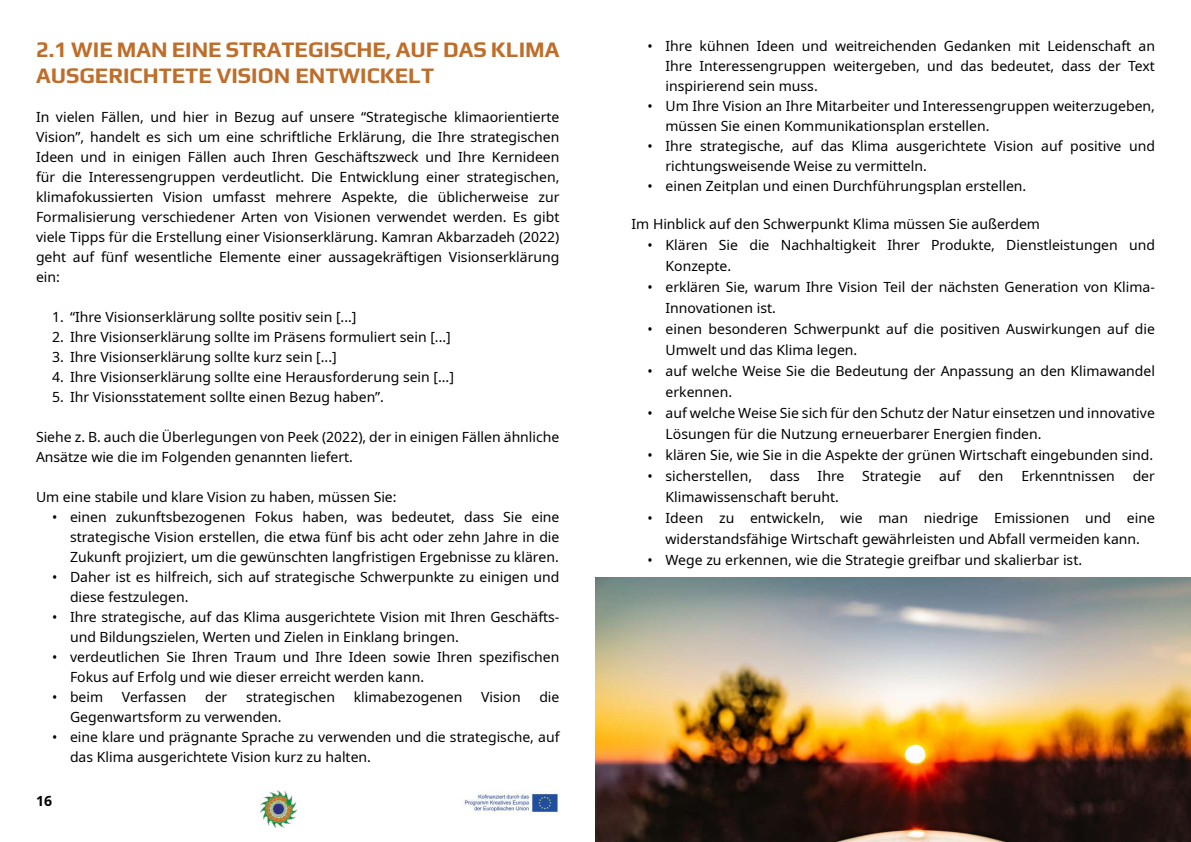
<style>
.page{position:relative;width:1191px;height:842px;background:#fff}
.page>*{position:absolute;margin:0;border:0;box-sizing:border-box;transform-origin:0 0}
.t1{font:700 22px/26.4px "Play";color:#be6e2a}
.t2{font:14px/20px "Noto Sans";color:#000}
.t3{font:700 14px "Noto Sans";color:#000}
</style>
<div class="page">
<img style="left:462px;top:791px;width:97px;height:23px">
<img style="left:261px;top:791px;width:37px;height:36px">
<img style="left:596px;top:577px;width:595px;height:265px">
<h1 class="t1" style="left:36px;top:34px;width:525px">2.1 WIE MAN EINE STRATEGISCHE, AUF DAS KLIMA<br>AUSGERICHTETE VISION ENTWICKELT</h1>
<p class="t2" style="left:36px;top:107px;width:525px;text-align:justify">In vielen Fällen, und hier in Bezug auf unsere “Strategische klimaorientierte Vision”, handelt es sich um eine schriftliche Erklärung, die Ihre strategischen Ideen und in einigen Fällen auch Ihren Geschäftszweck und Ihre Kernideen für die Interessengruppen verdeutlicht. Die Entwicklung einer strategischen, klimafokussierten Vision umfasst mehrere Aspekte, die üblicherweise zur Formalisierung verschiedener Arten von Visionen verwendet werden. Es gibt viele Tipps für die Erstellung einer Visionserklärung. Kamran Akbarzadeh (2022) geht auf fünf wesentliche Elemente einer aussagekräftigen Visionserklärung ein:</p>
<p class="t2" style="left:52px;top:307px;width:306px">1. “Ihre Visionserklärung sollte positiv sein [...]</p>
<p class="t2" style="left:52px;top:327px;width:400px">2. Ihre Visionserklärung sollte im Präsens formuliert sein [...]</p>
<p class="t2" style="left:52px;top:347px;width:286px">3. Ihre Visionserklärung sollte kurz sein [...]</p>
<p class="t2" style="left:52px;top:367px;width:403px">4. Ihre Visionserklärung sollte eine Herausforderung sein [...]</p>
<p class="t2" style="left:52px;top:387px;width:333px">5. Ihr Visionsstatement sollte einen Bezug haben”.</p>
<p class="t2" style="left:36px;top:427px;width:525px">Siehe z. B. auch die Überlegungen von Peek (2022), der in einigen Fällen ähnliche<br>Ansätze wie die im Folgenden genannten liefert.</p>
<p class="t2" style="left:36px;top:487px;width:362px">Um eine stabile und klare Vision zu haben, müssen Sie:</p>
<p class="t2" style="left:70px;top:507px;width:491px;text-align:justify;text-indent:-18px">• einen zukunftsbezogenen Fokus haben, was bedeutet, dass Sie eine strategische Vision erstellen, die etwa fünf bis acht oder zehn Jahre in die Zukunft projiziert, um die gewünschten langfristigen Ergebnisse zu klären.</p>
<p class="t2" style="left:70px;top:567px;width:491px;text-indent:-18px">• Daher ist es hilfreich, sich auf strategische Schwerpunkte zu einigen und diese festzulegen.</p>
<p class="t2" style="left:70px;top:607px;width:491px;text-indent:-18px">• Ihre strategische, auf das Klima ausgerichtete Vision mit Ihren Geschäfts&shy;und Bildungszielen, Werten und Zielen in Einklang bringen.</p>
<p class="t2" style="left:70px;top:647px;width:491px;text-indent:-18px">• verdeutlichen Sie Ihren Traum und Ihre Ideen sowie Ihren spezifischen<br>Fokus auf Erfolg und wie dieser erreicht werden kann.</p>
<p class="t2" style="left:52px;top:687px;width:53px">• beim</p>
<p class="t2" style="left:122px;top:687px;width:66px">Verfassen</p>
<p class="t2" style="left:205px;top:687px;width:24px">der</p>
<p class="t2" style="left:246px;top:687px;width:90px">strategischen</p>
<p class="t2" style="left:354px;top:687px;width:110px">klimabezogenen</p>
<p class="t2" style="left:481px;top:687px;width:41px">Vision</p>
<p class="t2" style="left:539px;top:687px;width:22px">die</p>
<p class="t2" style="left:70px;top:707px;width:213px">Gegenwartsform zu verwenden.</p>
<p class="t2" style="left:70px;top:727px;width:491px;text-indent:-18px">• eine klare und prägnante Sprache zu verwenden und die strategische, auf das Klima ausgerichtete Vision kurz zu halten.</p>
<p class="t3" style="left:36px;top:791px;width:18px">16</p>
<p class="t2" style="left:665px;top:36px;width:491px;text-align:justify;text-indent:-18px">• Ihre kühnen Ideen und weitreichenden Gedanken mit Leidenschaft an Ihre Interessengruppen weitergeben, und das bedeutet, dass der Text inspirierend sein muss.</p>
<p class="t2" style="left:665px;top:96px;width:491px;text-indent:-18px">• Um Ihre Vision an Ihre Mitarbeiter und Interessengruppen weiterzugeben, müssen Sie einen Kommunikationsplan erstellen.</p>
<p class="t2" style="left:665px;top:136px;width:491px;text-indent:-18px">• Ihre strategische, auf das Klima ausgerichtete Vision auf positive und richtungsweisende Weise zu vermitteln.</p>
<p class="t2" style="left:647px;top:176px;width:380px">• einen Zeitplan und einen Durchführungsplan erstellen.</p>
<p class="t2" style="left:631px;top:214px;width:410px">Im Hinblick auf den Schwerpunkt Klima müssen Sie außerdem</p>
<p class="t2" style="left:665px;top:235px;width:491px;line-height:21px;text-indent:-18px">• Klären Sie die Nachhaltigkeit Ihrer Produkte, Dienstleistungen und<br>Konzepte.</p>
<p class="t2" style="left:665px;top:277px;width:491px;line-height:21px;text-indent:-18px">• erklären Sie, warum Ihre Vision Teil der nächsten Generation von Klima-<br>Innovationen ist.</p>
<p class="t2" style="left:665px;top:319px;width:491px;line-height:21px;text-indent:-18px">• einen besonderen Schwerpunkt auf die positiven Auswirkungen auf die<br>Umwelt und das Klima legen.</p>
<p class="t2" style="left:665px;top:361px;width:491px;line-height:21px;text-indent:-18px">• auf welche Weise Sie die Bedeutung der Anpassung an den Klimawandel erkennen.</p>
<p class="t2" style="left:665px;top:403px;width:491px;line-height:21px;text-indent:-18px">• auf welche Weise Sie sich für den Schutz der Natur einsetzen und innovative<br>Lösungen für die Nutzung erneuerbarer Energien finden.</p>
<p class="t2" style="left:647px;top:445px;width:507px">• klären Sie, wie Sie in die Aspekte der grünen Wirtschaft eingebunden sind.</p>
<p class="t2" style="left:647px;top:466px;width:106px">• sicherstellen,</p>
<p class="t2" style="left:770px;top:466px;width:31px">dass</p>
<p class="t2" style="left:817px;top:466px;width:28px">Ihre</p>
<p class="t2" style="left:862px;top:466px;width:61px">Strategie</p>
<p class="t2" style="left:939px;top:466px;width:23px">auf</p>
<p class="t2" style="left:978px;top:466px;width:27px">den</p>
<p class="t2" style="left:1021px;top:466px;width:95px">Erkenntnissen</p>
<p class="t2" style="left:1132px;top:466px;width:24px">der</p>
<p class="t2" style="left:665px;top:487px;width:175px">Klimawissenschaft beruht.</p>
<p class="t2" style="left:647px;top:508px;width:509px;line-height:21px;text-align:center">• Ideen zu entwickeln, wie man niedrige Emissionen und eine widerstandsfähige Wirtschaft gewährleisten und Abfall vermeiden kann.</p>
<p class="t2" style="left:647px;top:550px;width:436px">• Wege zu erkennen, wie die Strategie greifbar und skalierbar ist.</p>
</div>
